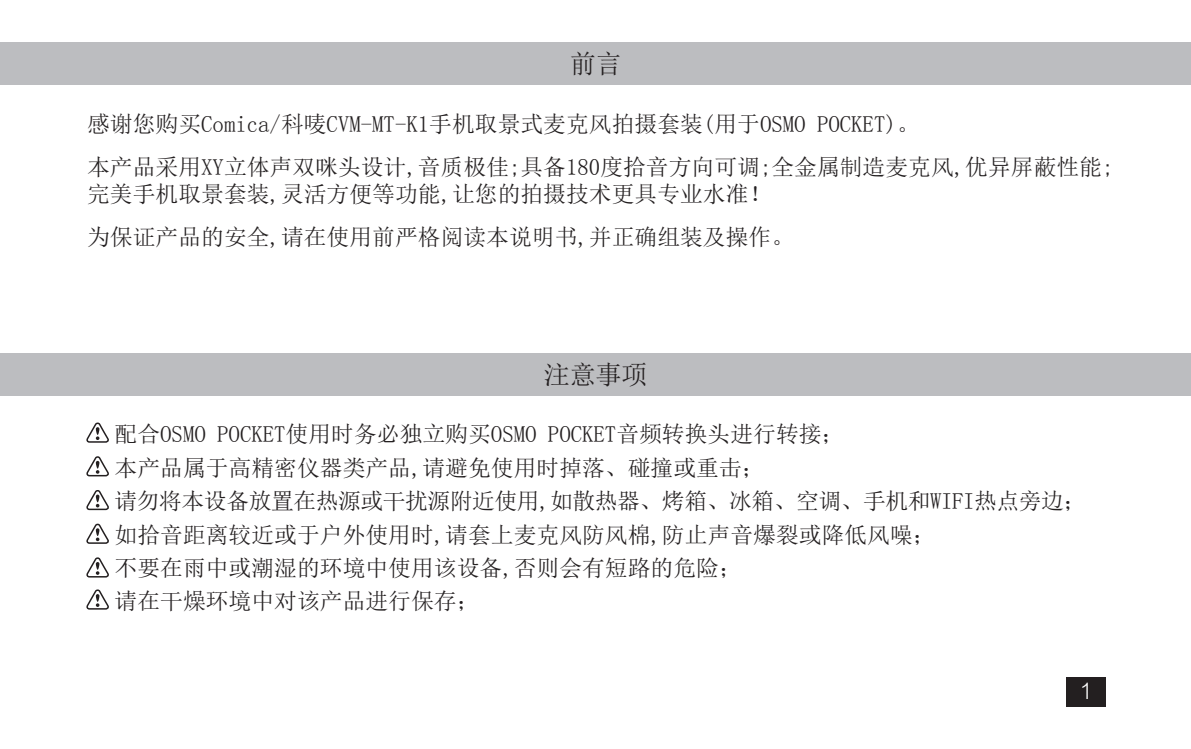
<style>
.page{position:relative;width:1191px;height:749px;background:#fff}
.page>*{position:absolute;margin:0;border:0;box-sizing:border-box;transform-origin:0 0}
.t1{font:26.4px "Sim Sun";letter-spacing:-.02em;color:#231f20}
.t2{font:22.8px/33.3px "Sim Sun";color:#231f20}
.t3{font:300 22.8px "Arial MT Std";color:#fff}
</style>
<div class="page">
<div style="left:0;top:43px;width:1191px;height:42px;background:#bcbdc0"></div>
<div style="left:0;top:353px;width:1191px;height:43px;background:#bcbdc0"></div>
<svg style="left:88px;top:422px;width:21px;height:21px"></svg>
<svg style="left:88px;top:456px;width:21px;height:21px"></svg>
<svg style="left:88px;top:490px;width:21px;height:20px"></svg>
<svg style="left:88px;top:523px;width:21px;height:21px"></svg>
<svg style="left:88px;top:557px;width:21px;height:21px"></svg>
<svg style="left:88px;top:589px;width:21px;height:21px"></svg>
<div style="left:1066px;top:677px;width:40px;height:29px;background:#231f20"></div>
<p class="t1" style="left:569px;top:50px;width:54px">前言</p>
<p class="t2" style="left:87px;top:103px;width:1027px;line-height:42.6px">感谢您购买Comica/科唛CVM-MT-K1手机取景式麦克风拍摄套装(用于OSMO POCKET)。<br>本产品采用XY立体声双咪头设计,音质极佳;具备180度拾音方向可调;全金属制造麦克风,优异屏蔽性能;</p>
<p class="t2" style="left:87px;top:173px;width:708px;line-height:42.6px">完美手机取景套装,灵活方便等功能,让您的拍摄技术更具专业水准！为保证产品的安全,请在使用前严格阅读本说明书,并正确组装及操作。</p>
<p class="t1" style="left:544px;top:361px;width:105px">注意事项</p>
<p class="t2" style="left:115px;top:417px;width:973px">配合OSMO POCKET使用时务必独立购买OSMO POCKET音频转换头进行转接；<br>本产品属于高精密仪器类产品,请避免使用时掉落、碰撞或重击；<br>请勿将本设备放置在热源或干扰源附近使用,如散热器、烤箱、冰箱、空调、手机和WIFI热点旁边；如拾音距离较近或于户外使用时,请套上麦克风防风棉,防止声音爆裂或降低风噪；<br>不要在雨中或潮湿的环境中使用该设备,否则会有短路的危险；<br>请在干燥环境中对该产品进行保存；</p>
<p class="t3" style="left:1079px;top:678px;width:14px">1</p>
</div>
